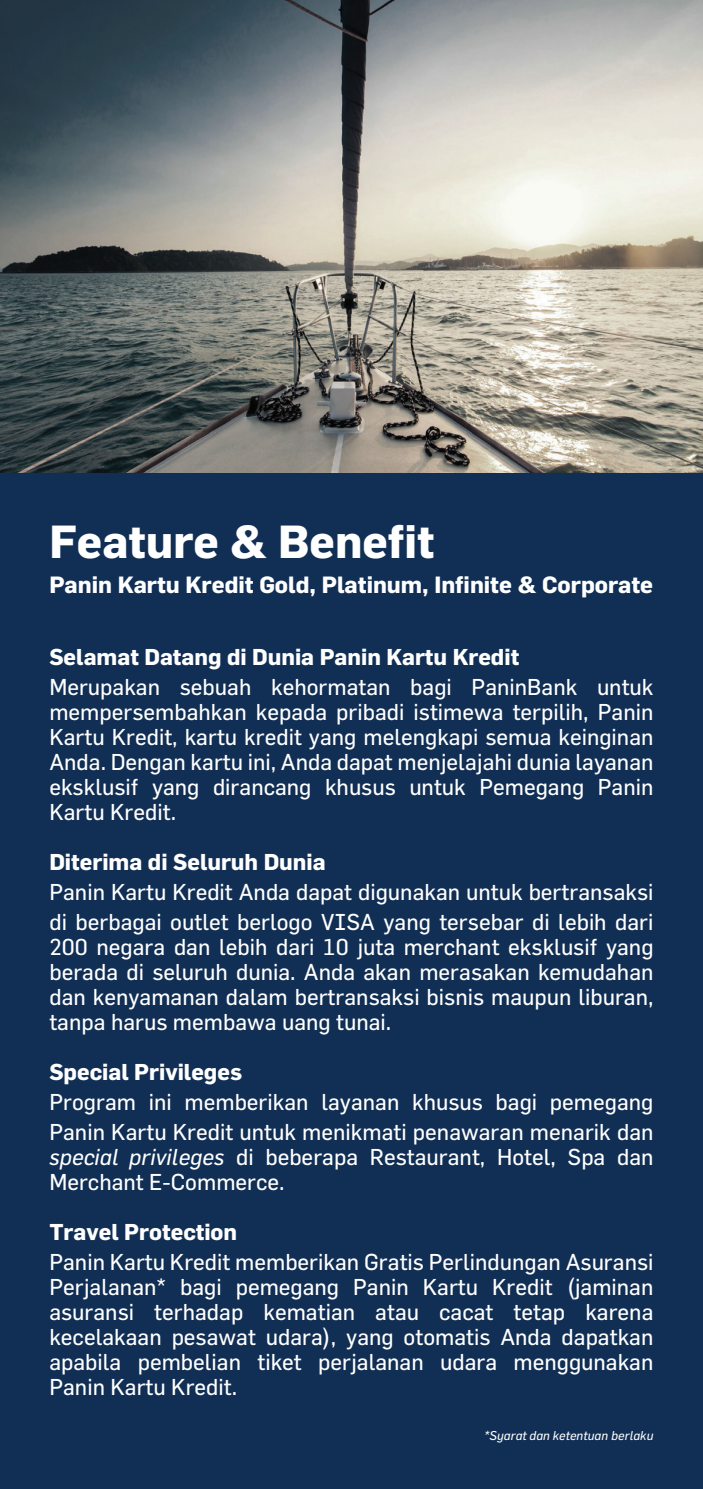
<style>
.page{position:relative;width:703px;height:1489px;background:#fff}
.page>*{position:absolute;margin:0;border:0;box-sizing:border-box;transform-origin:0 0}
.t1{font:700 45.5px "Flama";color:#fff}
.t2{font:700 23px "Flama";color:#fff}
.t3{font:22.5px/25px "Flama";color:#fff;text-align:justify}
.t4{font:700 22.5px "Flama";color:#fff}
.t5{font:italic 12.5px "Flama";color:#fff}
.s1{font-style:italic}
</style>
<div class="page">
<div style="left:0;top:471px;width:702px;height:1017px;background:#112f54"></div>
<img style="left:0;top:0;width:702px;height:472px">
<h1 class="t1" style="left:49px;top:514px;width:386px">Feature &amp; Benefit</h1>
<p class="t2" style="left:49px;top:570px;width:605px">Panin Kartu Kredit Gold, Platinum, Infinite &amp; Corporate</p>
<p class="t4" style="left:49px;top:643px;width:471px">Selamat Datang di Dunia Panin Kartu Kredit</p>
<p class="t3" style="left:49px;top:674px;width:605px">Merupakan sebuah kehormatan bagi PaninBank untuk mempersembahkan kepada pribadi istimewa terpilih, Panin Kartu Kredit, kartu kredit yang melengkapi semua keinginan Anda. Dengan kartu ini, Anda dapat menjelajahi dunia layanan eksklusif yang dirancang khusus untuk Pemegang Panin Kartu Kredit.</p>
<p class="t4" style="left:49px;top:848px;width:277px">Diterima di Seluruh Dunia</p>
<p class="t3" style="left:49px;top:876px;width:605px;line-height:30px">Panin Kartu Kredit Anda dapat digunakan untuk bertransaksi di berbagai outlet berlogo VISA yang tersebar di lebih dari</p>
<p class="t3" style="left:49px;top:934px;width:605px">200 negara dan lebih dari 10 juta merchant eksklusif yang berada di seluruh dunia. Anda akan merasakan kemudahan dan kenyamanan dalam bertransaksi bisnis maupun liburan, tanpa harus membawa uang tunai.</p>
<p class="t4" style="left:49px;top:1058px;width:194px">Special Privileges</p>
<p class="t3" style="left:49px;top:1086px;width:605px;line-height:30px">Program ini memberikan layanan khusus bagi pemegang<br>Panin Kartu Kredit untuk menikmati penawaran menarik dan</p>
<p class="t3" style="left:49px;top:1144px;width:605px"><span class="s1">special privileges</span> di beberapa Restaurant, Hotel, Spa dan<br>Merchant E-Commerce.</p>
<p class="t4" style="left:49px;top:1218px;width:189px">Travel Protection</p>
<p class="t3" style="left:49px;top:1249px;width:605px">Panin Kartu Kredit memberikan Gratis Perlindungan Asuransi Perjalanan* bagi pemegang Panin Kartu Kredit (jaminan asuransi terhadap kematian atau cacat tetap karena kecelakaan pesawat udara), yang otomatis Anda dapatkan apabila pembelian tiket perjalanan udara menggunakan Panin Kartu Kredit.</p>
<p class="t5" style="left:484px;top:1427px;width:171px">*Syarat dan ketentuan berlaku</p>
</div>
